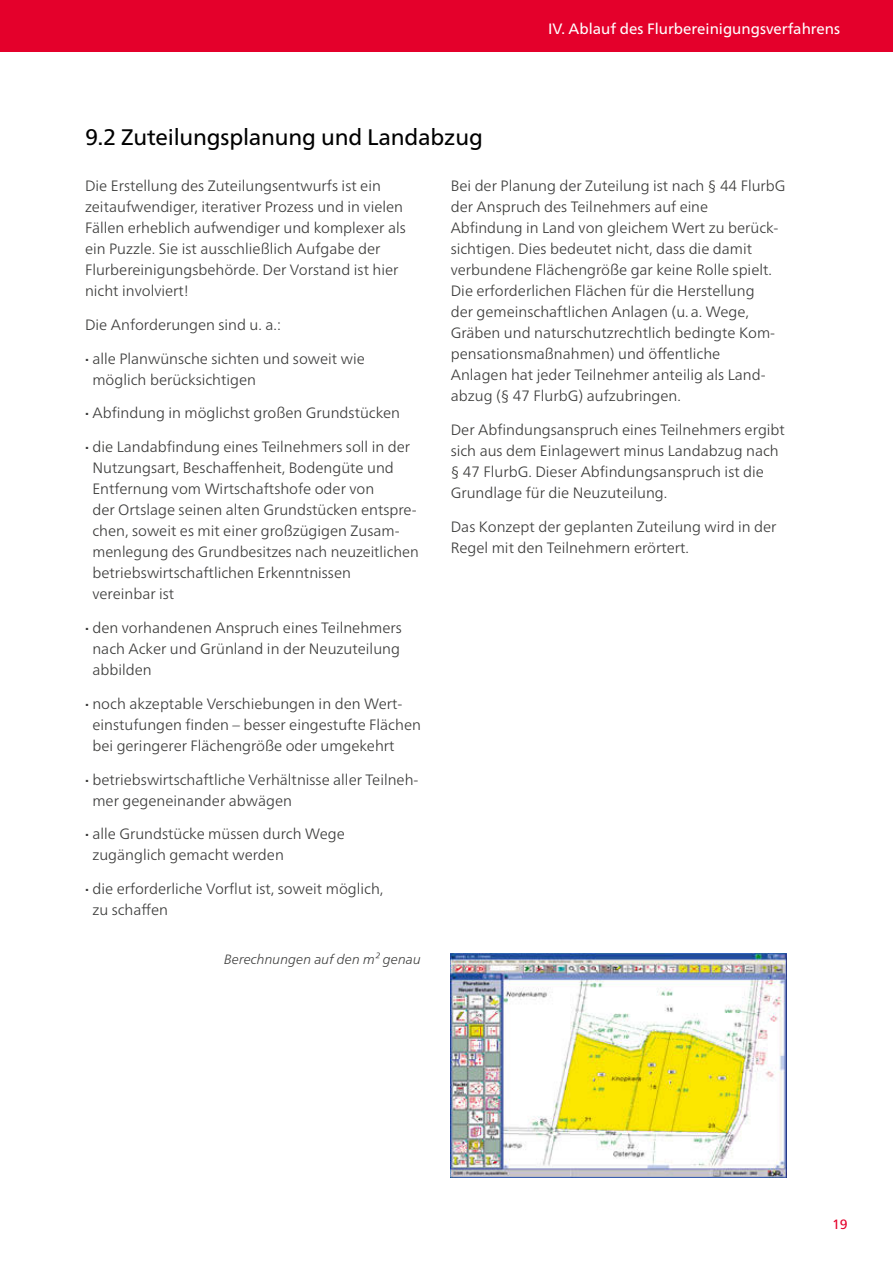
<style>
.page{position:relative;width:893px;height:1263px;background:#fff}
.page>*{position:absolute;margin:0;border:0;box-sizing:border-box;transform-origin:0 0}
.t1{font:22.5px "Frutiger Neue LT Pro";letter-spacing:-.01em;color:#000}
.t2{font:300 15px/21px "Frutiger Neue LT Pro";color:#3a3a39}
.t3{font:15px "Frutiger Neue LT Pro";color:#fff}
.t4{font:italic 300 13.5px "Frutiger Neue LT Pro";color:#3a3a39}
.t5{font:13.5px "Frutiger Neue LT Pro";color:#e4002b}
.s1{font-weight:700}
</style>
<div class="page">
<div style="left:0;top:0;width:893px;height:52px;background:#e4002b"></div>
<img style="left:451px;top:953px;width:336px;height:225px">
<p class="t3" style="left:548px;top:19px;width:294px">IV. Ablauf des Flurbereinigungsverfahrens</p>
<h1 class="t1" style="left:85px;top:123px;width:399px">9.2 Zuteilungsplanung und Landabzug</h1>
<p class="t2" style="left:85px;top:175px;width:322px">Die Erstellung des Zuteilungsentwurfs ist ein zeitaufwendiger, iterativer Prozess und in vielen Fällen erheblich aufwendiger und komplexer als ein Puzzle. Sie ist ausschließlich Aufgabe der Flurbereinigungsbehörde. Der Vorstand ist hier nicht involviert!</p>
<p class="t2" style="left:85px;top:314px;width:197px">Die Anforderungen sind u. a.:</p>
<p class="t2" style="left:92px;top:348px;width:274px;text-indent:-7px"><span class="s1">·</span> alle Planwünsche sichten und soweit wie möglich berücksichtigen</p>
<p class="t2" style="left:85px;top:403px;width:317px"><span class="s1">·</span> Abfindung in möglichst großen Grundstücken</p>
<p class="t2" style="left:92px;top:436px;width:328px;text-indent:-7px"><span class="s1">·</span> die Landabfindung eines Teilnehmers soll in der Nutzungsart, Beschaffenheit, Bodengüte und Entfernung vom Wirtschaftshofe oder von<br>der Ortslage seinen alten Grundstücken entspre&shy;chen, soweit es mit einer großzügigen Zusam&shy;menlegung des Grundbesitzes nach neuzeitlichen betriebswirtschaftlichen Erkenntnissen<br>vereinbar ist</p>
<p class="t2" style="left:92px;top:617px;width:311px;text-indent:-7px"><span class="s1">·</span> den vorhandenen Anspruch eines Teilnehmers nach Acker und Grünland in der Neuzuteilung abbilden</p>
<p class="t2" style="left:92px;top:693px;width:330px;text-indent:-7px"><span class="s1">·</span> noch akzeptable Verschiebungen in den Wert&shy;einstufungen finden – besser eingestufte Flächen bei geringerer Flächengröße oder umgekehrt</p>
<p class="t2" style="left:92px;top:769px;width:328px;text-indent:-7px"><span class="s1">·</span> betriebswirtschaftliche Verhältnisse aller Teilneh&shy;mer gegeneinander abwägen</p>
<p class="t2" style="left:92px;top:823px;width:254px;text-indent:-7px"><span class="s1">·</span> alle Grundstücke müssen durch Wege zugänglich gemacht werden</p>
<p class="t2" style="left:92px;top:878px;width:292px;text-indent:-7px"><span class="s1">·</span> die erforderliche Vorflut ist, soweit möglich, zu schaffen</p>
<p class="t2" style="left:451px;top:175px;width:336px">Bei der Planung der Zuteilung ist nach § 44 FlurbG der Anspruch des Teilnehmers auf eine<br>Abfindung in Land von gleichem Wert zu berück&shy;sichtigen. Dies bedeutet nicht, dass die damit verbundene Flächengröße gar keine Rolle spielt.<br>Die erforderlichen Flächen für die Herstellung<br>der gemeinschaftlichen Anlagen (u.a. Wege, Gräben und naturschutzrechtlich bedingte Kom&shy;pensationsmaßnahmen) und öffentliche<br>Anlagen hat jeder Teilnehmer anteilig als Land&shy;abzug (§ 47 FlurbG) aufzubringen.</p>
<p class="t2" style="left:451px;top:419px;width:336px">Der Abfindungsanspruch eines Teilnehmers ergibt sich aus dem Einlagewert minus Landabzug nach § 47 FlurbG. Dieser Abfindungsanspruch ist die Grundlage für die Neuzuteilung.</p>
<p class="t2" style="left:451px;top:516px;width:327px">Das Konzept der geplanten Zuteilung wird in der<br>Regel mit den Teilnehmern erörtert.</p>
<p class="t4" style="left:224px;top:951px;width:198px">Berechnungen auf den m² genau</p>
<p class="t5" style="left:832px;top:1215px;width:17px">19</p>
</div>
